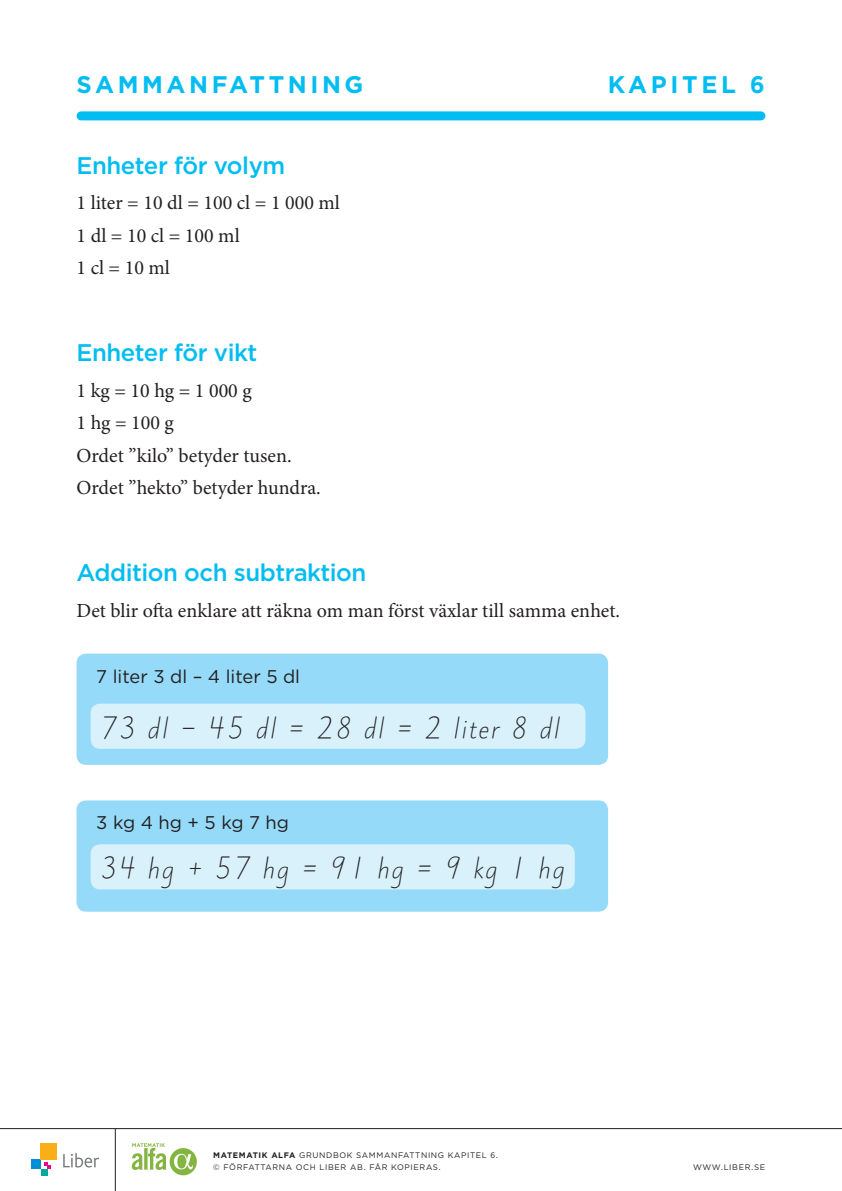
<style>
.page{position:relative;width:842px;height:1191px;background:#fff}
.page>*{position:absolute;margin:0;border:0;box-sizing:border-box;transform-origin:0 0}
.Handskrift{font:35.1px "Liberskript";letter-spacing:.035em;color:#231f20}
.R3_Sammanfattning{font:500 24px "Gotham";letter-spacing:-.02em;color:#01bdf2}
.Rubrik_SAMMANFATTNIN{font:700 24px "Gotham";letter-spacing:.15em;color:#01bdf2}
.Brödtext{font:20px "Minion Pro";color:#231f20}
.Brödtext_luft_över{font:18.4px "Gotham";color:#231f20}
.Sidfot_vänster_Övrig{font:8px/11.4px "Gotham";letter-spacing:.08em;color:#231f20}
.s1{font-weight:700}
</style>
<div class="page">
<div style="left:81px;top:111px;width:680px;height:9px;background:#01bdf2"></div>
<div style="left:77px;top:653px;width:531px;height:112px;background:#95daf8;border-radius:9px"></div>
<div style="left:77px;top:800px;width:531px;height:111px;background:#95daf8;border-radius:9px"></div>
<div style="left:91px;top:703px;width:494px;height:46px;background:#d8f1fb;border-radius:9px"></div>
<div style="left:91px;top:844px;width:484px;height:45px;background:#d8f1fb;border-radius:9px"></div>
<hr style="left:0;top:1128px;width:842px;height:1px;background:#231f20">
<hr style="left:115px;top:1128px;width:1px;height:63px;background:#231f20">
<div style="left:41px;top:1168px;width:6px;height:7px;background:#00a99d"></div>
<div style="left:31px;top:1159px;width:10px;height:10px;background:#008fd5"></div>
<div style="left:41px;top:1143px;width:16px;height:16px;background:#faaf18"></div>
<svg style="left:44px;top:1162px;width:6px;height:6px"></svg>
<svg style="left:63px;top:1153px;width:36px;height:14px"></svg>
<svg style="left:132px;top:1143px;width:34px;height:27px"></svg>
<div style="left:170px;top:1148px;width:27px;height:27px;background:#84b540;border-radius:50%"></div>
<svg style="left:174px;top:1153px;width:19px;height:16px"></svg>
<p class="Rubrik_SAMMANFATTNIN" style="left:77px;top:68px;width:288px">SAMMANFATTNING</p>
<p class="Rubrik_SAMMANFATTNIN" style="left:608px;top:68px;width:158px">KAPITEL 6</p>
<p class="R3_Sammanfattning" style="left:77px;top:150px;width:210px">Enheter för volym</p>
<p class="Brödtext" style="left:77px;top:190px;width:265px">1 liter = 10 dl = 100 cl = 1 000 ml</p>
<p class="Brödtext" style="left:77px;top:222px;width:165px">1 dl = 10 cl = 100 ml</p>
<p class="Brödtext" style="left:77px;top:255px;width:95px">1 cl = 10 ml</p>
<p class="R3_Sammanfattning" style="left:77px;top:337px;width:182px">Enheter för vikt</p>
<p class="Brödtext" style="left:77px;top:377px;width:177px">1 kg = 10 hg = 1 000 g</p>
<p class="Brödtext" style="left:77px;top:409px;width:99px">1 hg = 100 g</p>
<p class="Brödtext" style="left:77px;top:442px;width:216px">Ordet ”kilo” betyder tusen.</p>
<p class="Brödtext" style="left:77px;top:474px;width:246px">Ordet ”hekto” betyder hundra.</p>
<p class="R3_Sammanfattning" style="left:77px;top:557px;width:291px">Addition och subtraktion</p>
<p class="Brödtext" style="left:77px;top:597px;width:545px">Det blir ofta enklare att räkna om man först växlar till samma enhet.</p>
<p class="Brödtext_luft_över" style="left:96px;top:664px;width:205px">7 liter 3 dl – 4 liter 5 dl</p>
<p class="Handskrift" style="left:100px;top:710px;width:461px">73 dl – 45 dl = 28 dl = 2 liter 8 dl</p>
<p class="Brödtext_luft_över" style="left:96px;top:811px;width:194px">3 kg 4 hg + 5 kg 7 hg</p>
<p class="Handskrift" style="left:100px;top:851px;width:467px">34 hg + 57 hg = 91 hg = 9 kg 1 hg</p>
<p class="Sidfot_vänster_Övrig" style="left:213px;top:1149px;width:287px"><span class="s1">MATEMATIK ALFA</span> GRUNDBOK SAMMANFATTNING KAPITEL 6. © FÖRFATTARNA OCH LIBER AB. FÅR KOPIERAS.</p>
<p class="Sidfot_vänster_Övrig" style="left:693px;top:1161px;width:74px">WWW.LIBER.SE</p>
</div>
